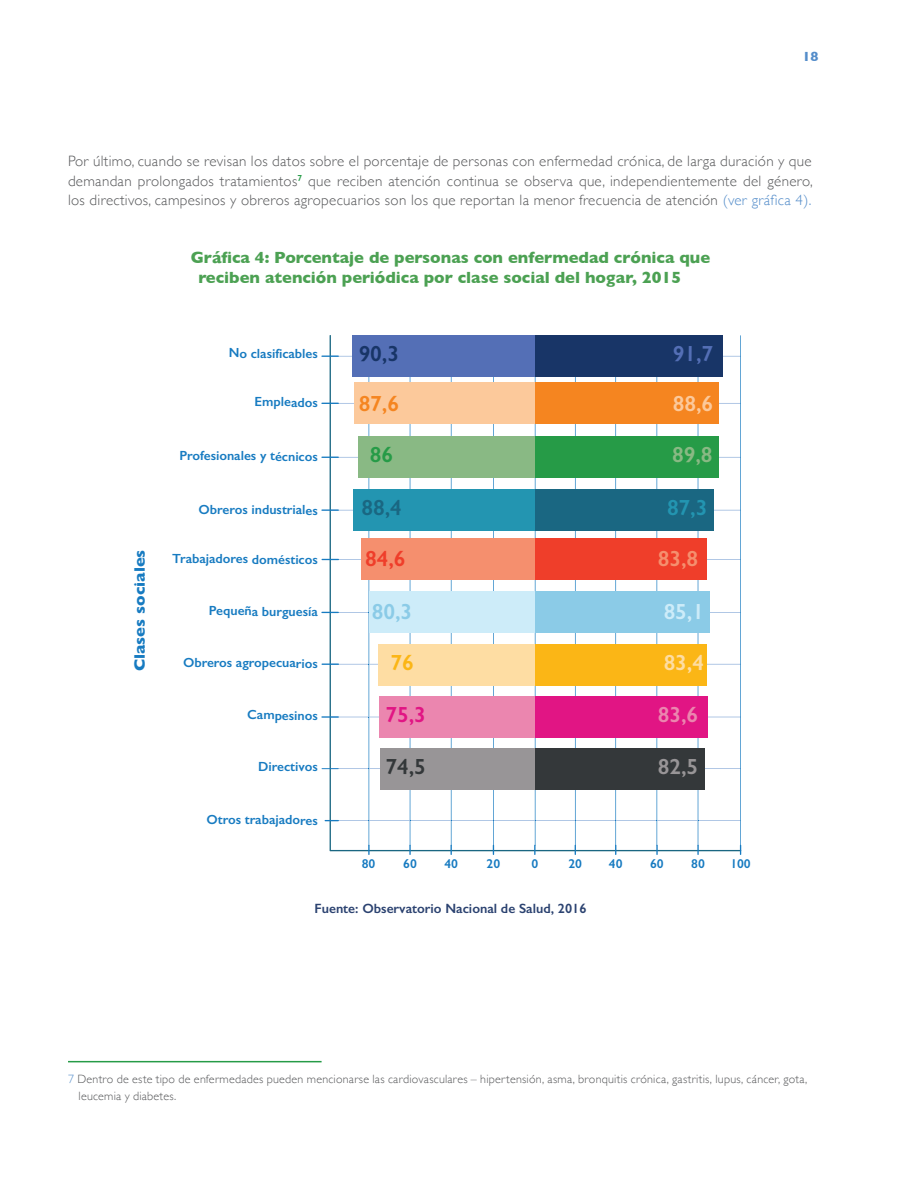
<style>
.page{position:relative;width:918px;height:1188px;background:#fff}
.page>*{position:absolute;margin:0;border:0;box-sizing:border-box;transform-origin:0 0}
.t1{font:600 22.05px "Gill Sans";color:#f58f6e}
.t2{font:600 22.05px "Gill Sans";color:#cdecf9}
.t3{font:600 22.05px "Gill Sans";color:#fedda3}
.t4{font:600 22.05px "Gill Sans";color:#e11584}
.t5{font:600 22.05px "Gill Sans";color:#eb86af}
.t6{font:600 22.05px "Gill Sans";color:#34383a}
.t7{font:600 22.05px "Gill Sans";color:#989597}
.t8{font:600 22.05px "Gill Sans";color:#8bcbe7}
.t9{font:600 22.05px "Gill Sans";color:#546fb6}
.t10{font:600 22.05px "Gill Sans";color:#f58520}
.t11{font:600 22.05px "Gill Sans";color:#fcc99b}
.t12{font:600 22.05px "Gill Sans";color:#1a6782}
.t13{font:600 22.05px "Gill Sans";color:#89b984}
.t14{font:600 22.05px "Gill Sans";color:#183567}
.t15{font:600 22.05px "Gill Sans";color:#ef3e2a}
.t16{font:600 22.05px "Gill Sans";color:#2395b1}
.t17{font:600 22.05px "Gill Sans";color:#fbb616}
.t18{font:600 22.05px "Gill Sans";color:#269b47}
.t19{font:700 16.5px/19.5px "Gill Sans";color:#4ca153}
.t20{font:700 15.3px "Gill Sans";color:#177bc1;scale:1.08 1}
.Txt_corido{font:300 15px/19.5px "Gill Sans";letter-spacing:.02em;color:#57585a;text-align:justify}
.t21{font:600 13.5px "Gill Sans";color:#2b4270}
.t22{font:700 13.5px "Gill Sans";color:#548dca}
.t23{font:600 13.35px "Gill Sans";letter-spacing:-.01em;color:#177bc1}
.t24{font:600 12.9px "Gill Sans";letter-spacing:-.01em;color:#177bc1}
.t25{font:300 12px/16.5px "Gill Sans";letter-spacing:.02em;color:#57585a}
.s1{color:#548dca}
</style>
<div class="page">
<svg style="left:321px;top:335px;width:420px;height:520px"></svg>
<hr style="left:68px;top:1061px;width:254px;height:1px;background:#269b47">
<p class="t22" style="left:803px;top:45px;width:18px">18</p>
<p class="Txt_corido" style="left:68px;top:151px;width:746px">Por último, cuando se revisan los datos sobre el porcentaje de personas con enfermedad crónica, de larga duración y que demandan prolongados tratamientos<sup>7</sup> que reciben atención continua se observa que, independientemente del género, los directivos, campesinos y obreros agropecuarios son los que reportan la menor frecuencia de atención <span class="s1">(ver gráfica 4).</span></p>
<p class="t19" style="left:199px;top:248px;width:513px;text-indent:-8px">Gráfica 4: Porcentaje de personas con enfermedad crónica que reciben atención periódica por clase social del hogar, 2015</p>
<p class="t20" style="left:127px;top:671px;width:114px;rotate:-90deg">Clases sociales</p>
<p class="t23" style="left:229px;top:345px;width:91px">No clasificables</p>
<p class="t14" style="left:359px;top:340px;width:42px">90,3</p>
<p class="t9" style="left:673px;top:340px;width:42px">91,7</p>
<p class="t23" style="left:255px;top:394px;width:65px">Empleados</p>
<p class="t23" style="left:179px;top:448px;width:140px">Profesionales y técnicos</p>
<p class="t23" style="left:199px;top:502px;width:121px">Obreros industriales</p>
<p class="t10" style="left:359px;top:390px;width:42px">87,6</p>
<p class="t11" style="left:673px;top:390px;width:42px">88,6</p>
<p class="t18" style="left:370px;top:441px;width:25px">86</p>
<p class="t12" style="left:361px;top:494px;width:42px">88,4</p>
<p class="t13" style="left:672px;top:442px;width:42px">89,8</p>
<p class="t16" style="left:667px;top:494px;width:42px">87,3</p>
<p class="t23" style="left:172px;top:551px;width:147px">Trabajadores domésticos</p>
<p class="t15" style="left:365px;top:546px;width:42px">84,6</p>
<p class="t23" style="left:209px;top:603px;width:110px">Pequeña burguesía</p>
<p class="t8" style="left:372px;top:598px;width:42px">80,3</p>
<p class="t23" style="left:183px;top:655px;width:136px">Obreros agropecuarios</p>
<p class="t17" style="left:390px;top:649px;width:25px">76</p>
<p class="t1" style="left:658px;top:546px;width:42px">83,8</p>
<p class="t2" style="left:664px;top:598px;width:42px">85,1</p>
<p class="t3" style="left:664px;top:649px;width:42px">83,4</p>
<p class="t23" style="left:247px;top:707px;width:72px">Campesinos</p>
<p class="t23" style="left:258px;top:758px;width:61px">Directivos</p>
<p class="t4" style="left:386px;top:701px;width:42px">75,3</p>
<p class="t5" style="left:658px;top:701px;width:42px">83,6</p>
<p class="t6" style="left:386px;top:753px;width:42px">74,5</p>
<p class="t7" style="left:658px;top:753px;width:42px">82,5</p>
<p class="t23" style="left:206px;top:812px;width:113px">Otros trabajadores</p>
<p class="t24" style="left:362px;top:856px;width:15px">80</p>
<p class="t24" style="left:403px;top:856px;width:15px">60</p>
<p class="t24" style="left:444px;top:856px;width:15px">40</p>
<p class="t24" style="left:487px;top:856px;width:15px">20</p>
<p class="t24" style="left:531px;top:856px;width:8px">0</p>
<p class="t24" style="left:568px;top:856px;width:15px">20</p>
<p class="t24" style="left:609px;top:856px;width:15px">40</p>
<p class="t24" style="left:650px;top:856px;width:15px">60</p>
<p class="t24" style="left:691px;top:856px;width:15px">80</p>
<p class="t24" style="left:730px;top:856px;width:22px">100</p>
<p class="t21" style="left:315px;top:901px;width:273px">Fuente: Observatorio Nacional de Salud, 2016</p>
<p class="t25" style="left:79px;top:1070px;width:730px;text-indent:-10px"><span class="s1">7</span> Dentro de este tipo de enfermedades pueden mencionarse las cardiovasculares – hipertensión, asma, bronquitis crónica, gastritis, lupus, cáncer, gota, leucemia y diabetes.</p>
</div>
